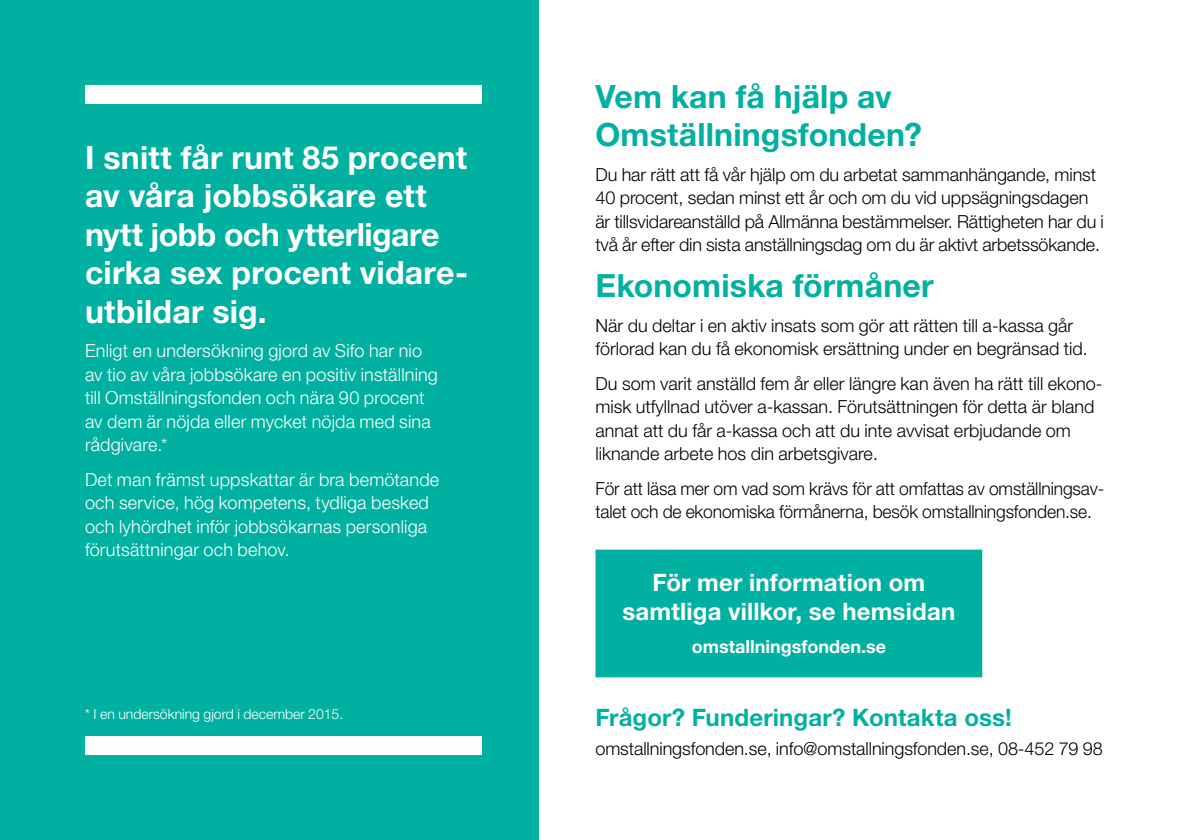
<style>
.page{position:relative;width:1191px;height:840px;background:#fff}
.page>*{position:absolute;margin:0;border:0;box-sizing:border-box;transform-origin:0 0}
.t1{font:700 32px/38.4px "Helvetica Neue LT Std";letter-spacing:.005em;color:#fff}
.t2{font:700 32px/38px "Helvetica Neue LT Std";letter-spacing:.005em;color:#00b0a0}
.t3{font:700 24px/28.8px "Helvetica Neue LT Std";letter-spacing:.005em;color:#fff;text-align:center}
.t4{font:700 24px "Helvetica Neue LT Std";letter-spacing:.005em;color:#00b0a0}
.t5{font:300 18px/23.4px "Helvetica Neue LT Std";letter-spacing:-.005em;color:#000}
.t6{font:300 18px/23.4px "Helvetica Neue LT Std";letter-spacing:.01em;color:#fff}
.t7{font:700 18px "Helvetica Neue LT Std";color:#fff}
.t8{font:300 14px "Helvetica Neue LT Std";color:#fff}
</style>
<div class="page">
<div style="left:0;top:0;width:539px;height:839px;background:#00b0a0"></div>
<div style="left:85px;top:736px;width:397px;height:18px;background:#fff"></div>
<div style="left:85px;top:85px;width:397px;height:18px;background:#fff"></div>
<div style="left:595px;top:549px;width:387px;height:128px;background:#00b0a0"></div>
<h1 class="t1" style="left:85px;top:137px;width:384px">I snitt får runt 85 procent av våra jobbsökare ett nytt jobb och ytterligare cirka sex procent vidare&shy;utbildar sig.</h1>
<p class="t6" style="left:85px;top:339px;width:354px">Enligt en undersökning gjord av Sifo har nio av tio av våra jobbsökare en positiv inställning till Omställningsfonden och nära 90 procent av dem är nöjda eller mycket nöjda med sina rådgivare.*</p>
<p class="t6" style="left:85px;top:467px;width:356px">Det man främst uppskattar är bra bemötande och service, hög kompetens, tydliga besked och lyhördhet inför jobbsökarnas personliga förutsättningar och behov.</p>
<h1 class="t2" style="left:595px;top:77px;width:328px">Vem kan få hjälp av<br>Omställningsfonden?</h1>
<p class="t5" style="left:595px;top:162px;width:510px">Du har rätt att få vår hjälp om du arbetat sammanhängande, minst 40 procent, sedan minst ett år och om du vid uppsägningsdagen är tillsvidareanställd på Allmänna bestämmelser. Rättigheten har du i två år efter din sista anställningsdag om du är aktivt arbetssökande.</p>
<h1 class="t2" style="left:595px;top:265px;width:339px">Ekonomiska förmåner</h1>
<p class="t5" style="left:595px;top:313px;width:494px">När du deltar i en aktiv insats som gör att rätten till a-kassa går förlorad kan du få ekonomisk ersättning under en begränsad tid.</p>
<p class="t5" style="left:595px;top:371px;width:508px">Du som varit anställd fem år eller längre kan även ha rätt till ekono&shy;misk utfyllnad utöver a-kassan. Förutsättningen för detta är bland annat att du får a-kassa och att du inte avvisat erbjudande om liknande arbete hos din arbetsgivare.</p>
<p class="t5" style="left:595px;top:476px;width:510px">För att läsa mer om vad som krävs för att omfattas av omställningsav&shy;talet och de ekonomiska förmånerna, besök omstallningsfonden.se.</p>
<h2 class="t3" style="left:622px;top:567px;width:334px">För mer information om samtliga villkor, se hemsidan</h2>
<p class="t7" style="left:691px;top:635px;width:196px">omstallningsfonden.se</p>
<p class="t8" style="left:85px;top:705px;width:260px">* I en undersökning gjord i december 2015.</p>
<h2 class="t4" style="left:595px;top:702px;width:418px">Frågor? Funderingar? Kontakta oss!</h2>
<p class="t5" style="left:595px;top:736px;width:509px">omstallningsfonden.se, info@omstallningsfonden.se, 08-452 79 98</p>
</div>
